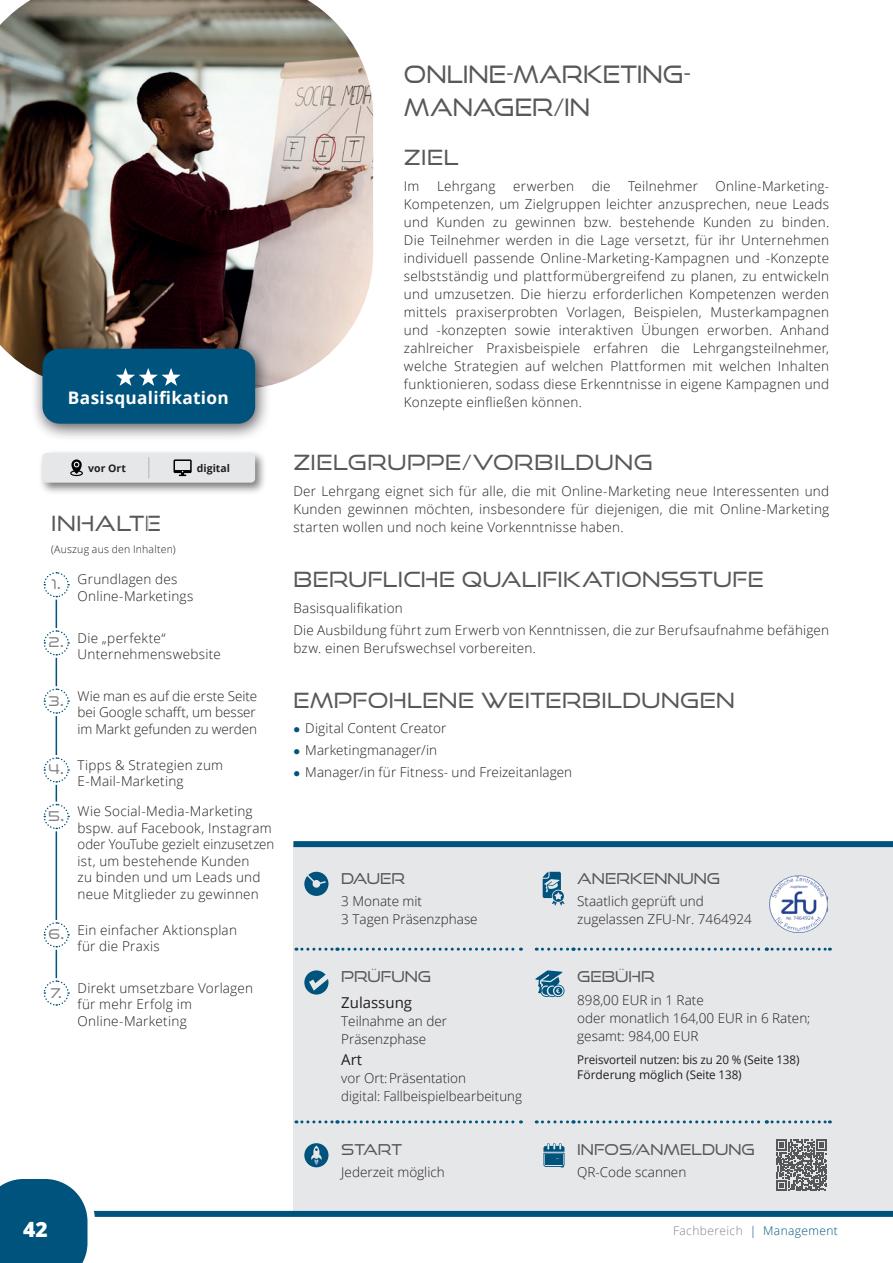
<style>
.page{position:relative;width:893px;height:1263px;background:#fff}
.page>*{position:absolute;margin:0;border:0;box-sizing:border-box;transform-origin:0 0}
.t1{font:24px/33px "Good Times Bk";letter-spacing:-.005em;color:#57585a}
.t2{font:21px "Good Times Bk";letter-spacing:.02em;color:#57585a}
.t3{font:800 21px "Open Sans";color:#fff}
.t4{font:700 17.25px "Open Sans";letter-spacing:.02em;color:#fff}
.t5{font:15px "Good Times Bk";color:#57585a}
.t6{font:15px "Open Sans";color:#231f20}
.t7{font:300 13.5px/18px "Open Sans";letter-spacing:.015em;color:#231f20}
.t8{font:12px/15px "Open Sans";letter-spacing:-.01em;color:#231f20}
.t9{font:300 12px "Open Sans";letter-spacing:.035em;color:#808285}
.t10{font:300 10.5px "Open Sans";letter-spacing:.02em;color:#231f20}
.t11{font:700 10.5px "Open Sans";color:#231f20}
.s1{font-family:"Good Times Bk";font-weight:400;color:#808285}
.s2{font-family:"Good Times Rg";font-weight:700;color:#808285}
.s3{color:#00537c}
</style>
<div class="page">
<div style="left:293px;top:845px;width:600px;height:369px;background:#e6e7e9"></div>
<div style="left:293px;top:841px;width:600px;height:6px;background:#00537c"></div>
<img style="left:0;top:0;width:373px;height:385px">
<div style="left:30px;top:338px;width:241px;height:104px;background:#231f20;opacity:.75"></div>
<div style="left:43px;top:349px;width:212px;height:75px;background:#00537c;border-radius:17px"></div>
<svg style="left:116px;top:368px;width:65px;height:18px"></svg>
<hr style="left:56px;top:716px;width:1px;height:39px;background:#00537c">
<hr style="left:56px;top:831px;width:1px;height:89px;background:#00537c">
<svg style="left:43px;top:572px;width:27px;height:142px"></svg>
<svg style="left:43px;top:757px;width:27px;height:73px"></svg>
<svg style="left:43px;top:922px;width:27px;height:84px"></svg>
<svg style="left:296px;top:948px;width:225px;height:3px"></svg>
<svg style="left:296px;top:1120px;width:225px;height:3px"></svg>
<svg style="left:536px;top:948px;width:294px;height:3px"></svg>
<svg style="left:536px;top:1120px;width:294px;height:3px"></svg>
<svg style="left:304px;top:872px;width:24px;height:24px"></svg>
<svg style="left:543px;top:872px;width:22px;height:34px"></svg>
<div style="left:766px;top:872px;width:65px;height:64px;border:4px solid #e6e7e9;border-radius:50%"></div>
<img style="left:770px;top:875px;width:57px;height:58px">
<svg style="left:304px;top:970px;width:24px;height:24px"></svg>
<svg style="left:535px;top:970px;width:29px;height:27px"></svg>
<svg style="left:304px;top:1143px;width:24px;height:24px"></svg>
<svg style="left:543px;top:1143px;width:21px;height:24px"></svg>
<svg style="left:776px;top:1139px;width:51px;height:52px"></svg>
<div style="left:39px;top:449px;width:228px;height:46px;background:#231f20;opacity:.6"></div>
<div style="left:43px;top:453px;width:212px;height:30px;background:#e6e7e9;border-radius:4px"></div>
<svg style="left:173px;top:459px;width:19px;height:17px"></svg>
<svg style="left:148px;top:457px;width:1px;height:21px"></svg>
<svg style="left:70px;top:459px;width:13px;height:17px"></svg>
<div style="left:0;top:1211px;width:893px;height:6px;background:#00537c"></div>
<svg style="left:0;top:1179px;width:95px;height:84px"></svg>
<p class="t4" style="left:68px;top:386px;width:162px">Basisqualifikation</p>
<p class="t11" style="left:88px;top:460px;width:39px">vor Ort</p>
<p class="t11" style="left:197px;top:460px;width:35px">digital</p>
<h2 class="t2" style="left:51px;top:511px;width:112px">INHALTE</h2>
<p class="t10" style="left:51px;top:542px;width:126px">(Auszug aus den Inhalten)</p>
<p class="t7" style="left:78px;top:571px;width:117px;line-height:16.5px;text-indent:-26px"><span class="s1">1</span><span class="s2">.</span> Grundlagen des<br>Online-Marketings</p>
<p class="t7" style="left:78px;top:629px;width:145px;line-height:16.5px;text-indent:-29px"><span class="s1">2</span><span class="s2">.</span> Die „perfekte“<br>Unternehmenswebsite</p>
<p class="t7" style="left:78px;top:687px;width:181px;line-height:16.5px;text-align:justify;text-indent:-29px"><span class="s1">3</span><span class="s2">.</span> Wie man es auf die erste Seite bei Google schafft, um besser im Markt gefunden zu werden</p>
<p class="t7" style="left:78px;top:756px;width:147px;line-height:16.5px;text-indent:-29px"><span class="s1">4</span><span class="s2">.</span> Tipps &amp; Strategien zum<br>E-Mail-Marketing</p>
<p class="t7" style="left:78px;top:803px;width:198px;line-height:16.5px;text-indent:-29px"><span class="s1">5</span><span class="s2">.</span> Wie Social-Media-Marketing bspw. auf Facebook, Instagram oder YouTube gezielt einzusetzen ist, um bestehende Kunden<br>zu binden und um Leads und neue Mitglieder zu gewinnen</p>
<p class="t7" style="left:78px;top:921px;width:161px;line-height:16.5px;text-indent:-29px"><span class="s1">6</span><span class="s2">.</span> Ein einfacher Aktionsplan für die Praxis</p>
<p class="t7" style="left:78px;top:979px;width:177px;line-height:16.5px;text-indent:-27px"><span class="s1">7</span><span class="s2">.</span> Direkt umsetzbare Vorlagen für mehr Erfolg im<br>Online-Marketing</p>
<h1 class="t1" style="left:404px;top:57px;width:288px">ONLINE-MARKETING-<br>MANAGER/IN</h1>
<h2 class="t2" style="left:404px;top:144px;width:56px">ZIEL</h2>
<p class="t7" style="left:404px;top:177px;width:17px">Im</p>
<p class="t7" style="left:437px;top:177px;width:60px">Lehrgang</p>
<p class="t7" style="left:513px;top:177px;width:63px">erwerben</p>
<p class="t7" style="left:592px;top:177px;width:20px">die</p>
<p class="t7" style="left:628px;top:177px;width:71px">Teilnehmer</p>
<p class="t7" style="left:404px;top:177px;width:427px;text-align:justify;text-indent:312px">Online-Marketing-Kompetenzen, um Zielgruppen leichter anzusprechen, neue Leads und Kunden zu gewinnen bzw. bestehende Kunden zu binden.<br>Die Teilnehmer werden in die Lage versetzt, für ihr Unternehmen individuell passende Online-Marketing-Kampagnen und -Konzepte selbstständig und plattformübergreifend zu planen, zu entwickeln und umzusetzen. Die hierzu erforderlichen Kompetenzen werden mittels praxiserprobten Vorlagen, Beispielen, Musterkampagnen und -konzepten sowie interaktiven Übungen erworben. Anhand zahlreicher Praxisbeispiele erfahren die Lehrgangsteilnehmer, welche Strategien auf welchen Plattformen mit welchen Inhalten funktionieren, sodass diese Erkenntnisse in eigene Kampagnen und Konzepte einfließen können.</p>
<h2 class="t2" style="left:293px;top:449px;width:361px">ZIELGRUPPE/VORBILDUNG</h2>
<p class="t7" style="left:293px;top:482px;width:537px;text-align:justify">Der Lehrgang eignet sich für alle, die mit Online-Marketing neue Interessenten und Kunden gewinnen möchten, insbesondere für diejenigen, die mit Online-Marketing starten wollen und noch keine Vorkenntnisse haben.</p>
<h2 class="t2" style="left:293px;top:566px;width:472px">BERUFLICHE QUALIFIKATIONSSTUFE</h2>
<p class="t7" style="left:293px;top:597px;width:537px;line-height:22.2px">Basisqualifikation<br>Die Ausbildung führt zum Erwerb von Kenntnissen, die zur Berufsaufnahme befähigen</p>
<p class="t7" style="left:293px;top:639px;width:244px">bzw. einen Berufswechsel vorbereiten.</p>
<h2 class="t2" style="left:293px;top:687px;width:443px">EMPFOHLENE WEITERBILDUNGEN</h2>
<p class="t7" style="left:305px;top:717px;width:268px;line-height:22.2px">Digital Content Creator<br>Marketingmanager/in<br>Manager/in für Fitness- und Freizeitanlagen</p>
<p class="t5" style="left:341px;top:869px;width:65px">DAUER</p>
<p class="t7" style="left:341px;top:892px;width:138px">3 Monate mit<br>3 Tagen Präsenzphase</p>
<p class="t5" style="left:341px;top:968px;width:91px">PRÜFUNG</p>
<p class="t6" style="left:341px;top:992px;width:72px">Zulassung</p>
<p class="t7" style="left:341px;top:1011px;width:107px">Teilnahme an der<br>Präsenzphase</p>
<p class="t6" style="left:341px;top:1049px;width:22px">Art</p>
<p class="t7" style="left:341px;top:1068px;width:182px">vor Ort:Präsentation<br>digital: Fallbeispielbearbeitung</p>
<p class="t5" style="left:341px;top:1140px;width:62px">START</p>
<p class="t7" style="left:341px;top:1163px;width:105px">Jederzeit möglich</p>
<p class="t5" style="left:577px;top:869px;width:144px">ANERKENNUNG</p>
<p class="t7" style="left:577px;top:892px;width:176px">Staatlich geprüft und zugelassen ZFU-Nr. 7464924</p>
<p class="t5" style="left:577px;top:968px;width:79px">GEBÜHR</p>
<p class="t7" style="left:577px;top:990px;width:235px">898,00 EUR in 1 Rate<br>oder monatlich 164,00 EUR in 6 Raten; gesamt: 984,00 EUR</p>
<p class="t8" style="left:577px;top:1052px;width:224px">Preisvorteil nutzen: bis zu 20 % (Seite 138)<br>Förderung möglich (Seite 138)</p>
<p class="t5" style="left:577px;top:1140px;width:179px">INFOS/ANMELDUNG</p>
<p class="t7" style="left:577px;top:1163px;width:111px">QR-Code scannen</p>
<h2 class="t3" style="left:23px;top:1213px;width:26px">42</h2>
<p class="t9" style="left:673px;top:1222px;width:166px">Fachbereich <span class="s3">| Management</span></p>
</div>
